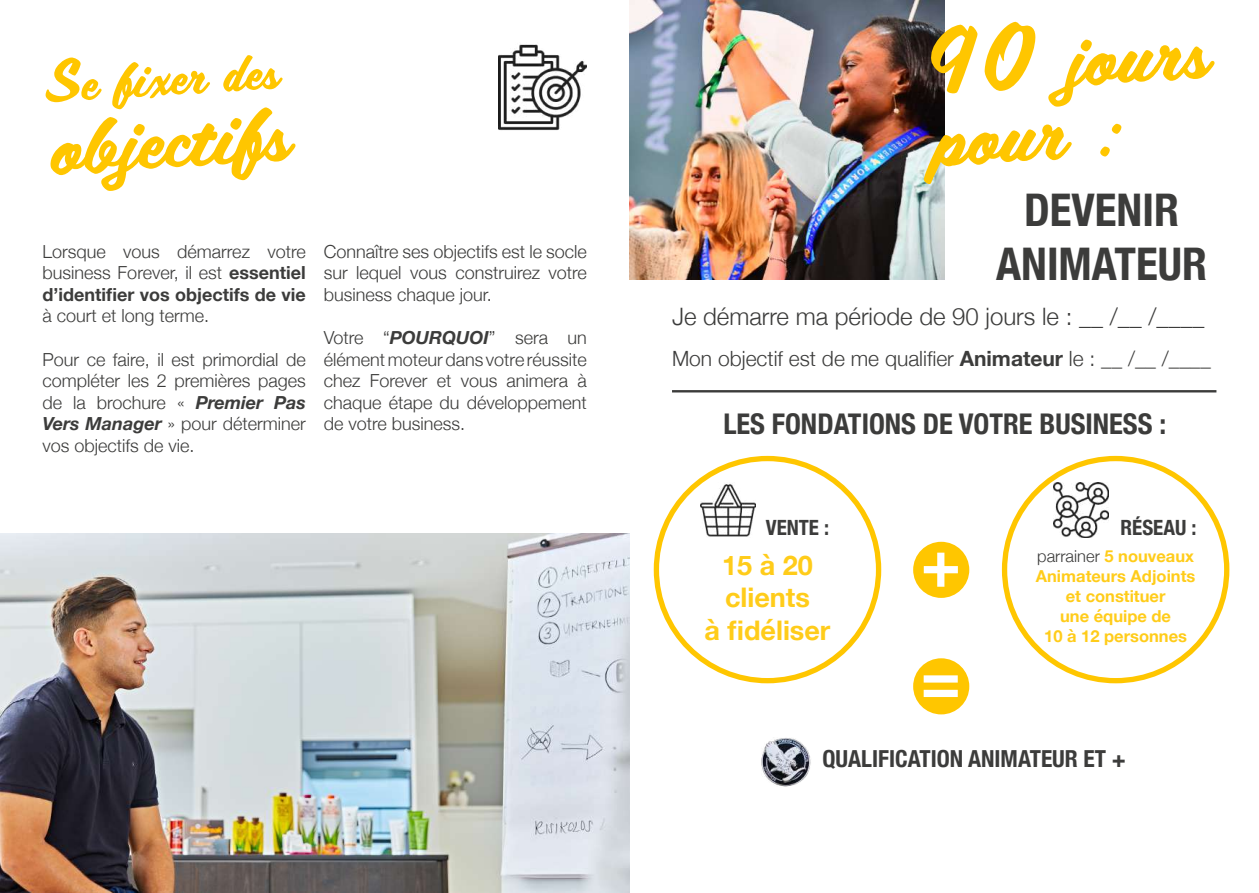
<style>
.page{position:relative;width:1259px;height:893px;background:#fff}
.page>*{position:absolute;margin:0;border:0;box-sizing:border-box;transform-origin:0 0}
.t1{font:81px/72.8px "Scriptorama Tradeshow JF";color:#ffc600}
.t2{font:700 67.5px/116.6px "Helvetica Neue";color:#fff}
.t3{font:52.5px "Scriptorama Tradeshow JF";color:#ffc600}
.t4{font:700 condensed 45px/54px "Helvetica Neue";color:#3c3c3b;text-align:center}
.t5{font:700 condensed 28.5px "Helvetica Neue";color:#3c3c3b}
.t6{font:700 27px/32.4px "Helvetica Neue";color:#ffcc1a;text-align:center}
.t7{font:300 24px "Helvetica Neue";color:#3c3c3b}
.t8{font:700 condensed 23.4px "Helvetica Neue";color:#3c3c3b}
.t9{font:300 21px "Helvetica Neue";color:#3c3c3b}
.t10{font:700 condensed 21px "Helvetica Neue";color:#3c3c3b}
.t11{font:300 18px/21.6px "Helvetica Neue";color:#3c3c3b;text-align:justify}
.t12{font:700 16.5px/19.8px "Helvetica Neue";color:#ffcc1a;text-align:center}
.s1{font-weight:700}
.s2{font-weight:700;font-style:italic}
.s3{font-weight:300;color:#3c3c3b}
</style>
<div class="page">
<img style="left:0;top:534px;width:629px;height:359px">
<img style="left:498px;top:44px;width:89px;height:87px">
<img style="left:629px;top:0;width:315px;height:280px">
<hr style="left:672px;top:390px;width:544px;height:2px;background:#3c3c3b">
<img style="left:701px;top:483px;width:55px;height:54px">
<div style="left:654px;top:456px;width:227px;height:227px;border:5px solid #ffc600;border-radius:50%"></div>
<div style="left:1002px;top:456px;width:227px;height:227px;border:5px solid #ffc600;border-radius:50%"></div>
<img style="left:1053px;top:483px;width:55px;height:55px">
<div style="left:913px;top:542px;width:56px;height:56px;background:#ffc600;border-radius:50%"></div>
<div style="left:913px;top:658px;width:56px;height:56px;background:#ffc600;border-radius:50%"></div>
<img style="left:761px;top:738px;width:50px;height:49px">
<h3 class="t3" style="left:42px;top:48px;width:235px;rotate:-4deg">Se fixer des</h3>
<h1 class="t1" style="left:46px;top:105px;width:242px;rotate:-3deg">objectifs</h1>
<p class="t11" style="left:43px;top:239px;width:265px">Lorsque vous démarrez votre business Forever, il est <span class="s1">essentiel d’identifier vos objectifs de vie</span></p>
<p class="t11" style="left:43px;top:304px;width:168px">à court et long terme.</p>
<p class="t11" style="left:43px;top:347px;width:265px">Pour ce faire, il est primordial de compléter les 2 premières pages de la brochure « <span class="s2">Premier Pas Vers Manager</span> » pour déterminer vos objectifs de vie.</p>
<p class="t11" style="left:324px;top:239px;width:265px">Connaître ses objectifs est le socle sur lequel vous construirez votre business chaque jour.</p>
<p class="t11" style="left:324px;top:326px;width:265px">Votre “<span class="s2">POURQUOI</span>” sera un élément moteur dans votre réussite chez Forever et vous animera à chaque étape du développement de votre business.</p>
<h1 class="t1" style="left:926px;top:25px;width:281px;rotate:-3deg">90 jours pour :</h1>
<h3 class="t4" style="left:996px;top:180px;width:212px">DEVENIR<br>ANIMATEUR</h3>
<h3 class="t7" style="left:672px;top:297px;width:534px">Je démarre ma période de 90 jours le : __ /__ /____</h3>
<p class="t9" style="left:672px;top:342px;width:540px">Mon objectif est de me qualifier <span class="s1">Animateur</span> le : __ /__ /____</p>
<h3 class="t5" style="left:723px;top:400px;width:444px">LES FONDATIONS DE VOTRE BUSINESS :</h3>
<p class="t10" style="left:766px;top:510px;width:65px">VENTE :</p>
<p class="t10" style="left:1120px;top:510px;width:77px">RÉSEAU :</p>
<h3 class="t6" style="left:704px;top:550px;width:127px">15 à 20 clients<br>à fidéliser</h3>
<p class="t12" style="left:1036px;top:547px;width:161px"><span class="s3">parrainer</span> 5 nouveaux<br>Animateurs Adjoints et constituer<br>une équipe de<br>10 à 12 personnes</p>
<h2 class="t2" style="left:920px;top:506px;width:42px">+ =</h2>
<p class="t8" style="left:822px;top:740px;width:305px">QUALIFICATION ANIMATEUR ET +</p>
</div>
